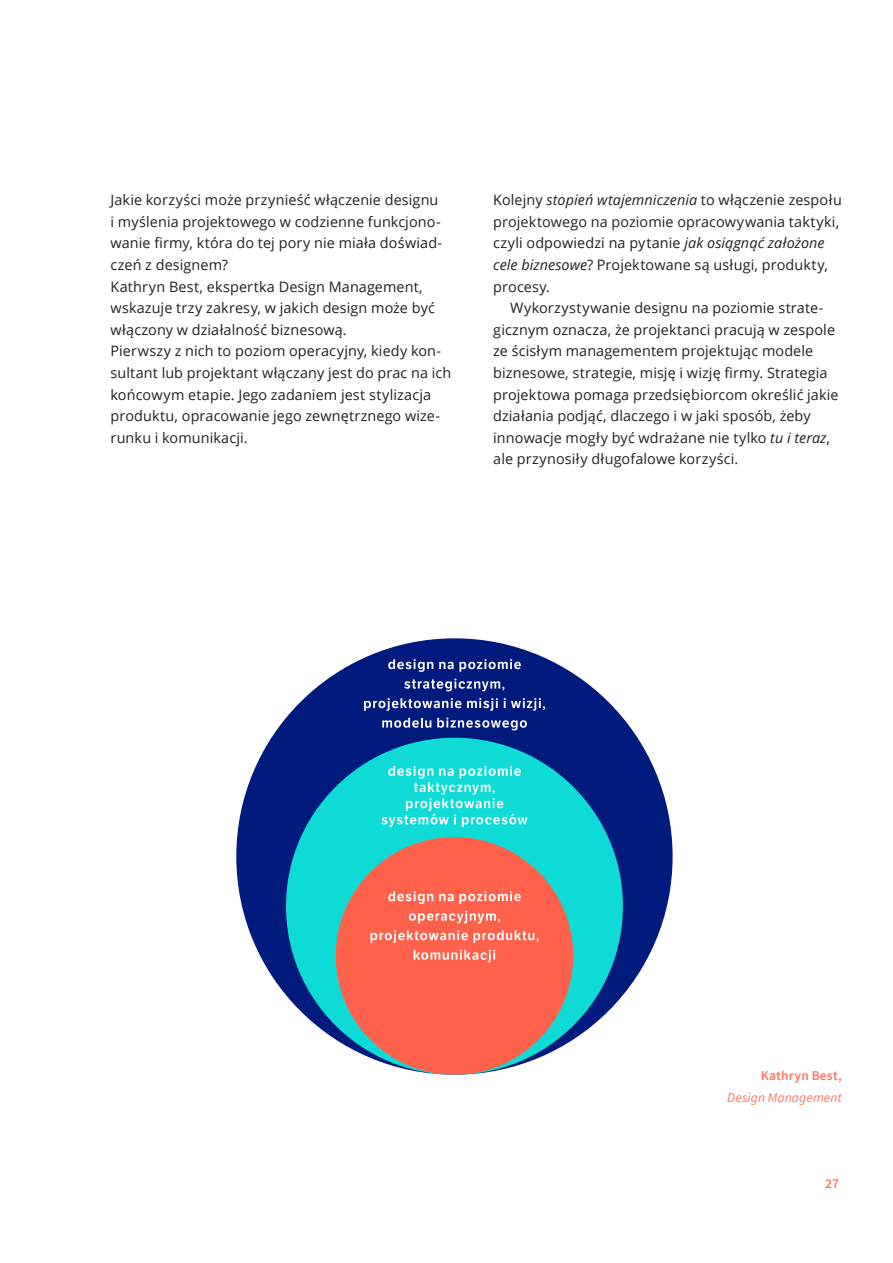
<style>
.page{position:relative;width:893px;height:1263px;background:#fff}
.page>*{position:absolute;margin:0;border:0;box-sizing:border-box;transform-origin:0 0}
.text{font:14.4px/21.6px "Open Sans";letter-spacing:.01em;color:#231f20}
.text_wciecie{font:14.4px/21.6px "Open Sans";letter-spacing:.01em;color:#231f20}
.osoba{font:italic 13.5px/21.6px "Source Sans Pro";letter-spacing:.005em;color:#ff7562;text-align:right}
.t1{font:600 13.5px "Source Sans Pro";color:#ff7562}
.s1{font-style:italic}
.s2{font-weight:600;font-style:normal}
</style>
<div class="page">
<div style="left:236px;top:638px;width:437px;height:437px;background:#001a7d;border-radius:50%"></div>
<div style="left:286px;top:738px;width:337px;height:337px;background:#0fdbd6;border-radius:50%"></div>
<div style="left:336px;top:837px;width:237px;height:238px;background:#ff614a;border-radius:50%"></div>
<svg style="left:388px;top:891px;width:45px;height:13px"></svg>
<svg style="left:439px;top:891px;width:82px;height:13px"></svg>
<svg style="left:409px;top:911px;width:91px;height:12px"></svg>
<svg style="left:370px;top:930px;width:169px;height:13px"></svg>
<svg style="left:414px;top:950px;width:81px;height:12px"></svg>
<svg style="left:381px;top:766px;width:146px;height:61px"></svg>
<svg style="left:388px;top:659px;width:45px;height:13px"></svg>
<svg style="left:439px;top:659px;width:82px;height:13px"></svg>
<svg style="left:404px;top:679px;width:100px;height:12px"></svg>
<svg style="left:364px;top:698px;width:97px;height:13px"></svg>
<svg style="left:467px;top:698px;width:31px;height:13px"></svg>
<svg style="left:504px;top:698px;width:41px;height:13px"></svg>
<svg style="left:382px;top:718px;width:49px;height:10px"></svg>
<svg style="left:437px;top:718px;width:90px;height:12px"></svg>
<p class="text" style="left:111px;top:189px;width:333px">Jakie korzyści może przynieść włączenie designu i myślenia projektowego w codzienne funkcjono&shy;wanie firmy, która do tej pory nie miała doświad&shy;czeń z designem?</p>
<p class="text" style="left:111px;top:275px;width:326px">Kathryn Best, ekspertka Design Management, wskazuje trzy zakresy, w jakich design może być włączony w działalność biznesową.</p>
<p class="text" style="left:111px;top:340px;width:342px">Pierwszy z nich to poziom operacyjny, kiedy kon&shy;sultant lub projektant włączany jest do prac na ich końcowym etapie. Jego zadaniem jest stylizacja produktu, opracowanie jego zewnętrznego wize&shy;runku i komunikacji.</p>
<p class="text" style="left:493px;top:189px;width:350px">Kolejny <span class="s1">stopień wtajemniczenia</span> to włączenie zespołu projektowego na poziomie opracowywania taktyki, czyli odpowiedzi na pytanie <span class="s1">jak osiągnąć założone cele biznesowe</span>? Projektowane są usługi, produkty, procesy.</p>
<p class="text_wciecie" style="left:493px;top:297px;width:347px;text-indent:17px">Wykorzystywanie designu na poziomie strate&shy;gicznym oznacza, że projektanci pracują w zespole ze ścisłym managementem projektując modele biznesowe, strategie, misję i wizję firmy. Strategia projektowa pomaga przedsiębiorcom określić jakie działania podjąć, dlaczego i w jaki sposób, żeby innowacje mogły być wdrażane nie tylko <span class="s1">tu i teraz</span>, ale przynosiły długofalowe korzyści.</p>
<p class="osoba" style="left:727px;top:1065px;width:116px"><span class="s2">Kathryn Best,<br></span>Design Management</p>
<p class="t1" style="left:825px;top:1175px;width:15px">27</p>
</div>
